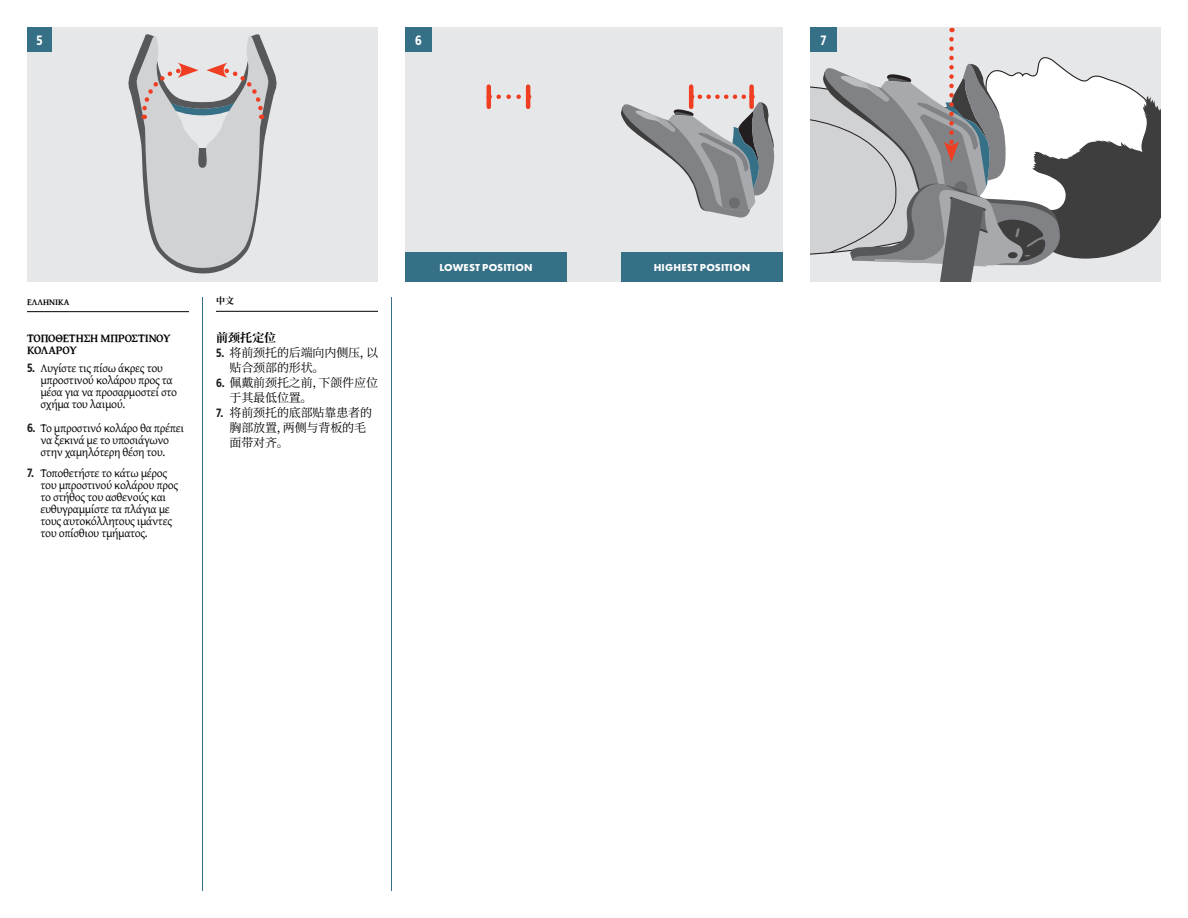
<style>
.page{position:relative;width:1188px;height:918px;background:#fff}
.page>*{position:absolute;margin:0;border:0;box-sizing:border-box;transform-origin:0 0}
.Table_Head{font:700 13.5px "Gotham X Narrow";color:#fff}
.t1{font:12px/12px "Gentium Plus";letter-spacing:-.03em;color:#000}
.t2{font:12px/15px "Source Han Serif SC";letter-spacing:-.01em;color:#000}
.Subhead{font:700 12px/12px "Gentium Plus";letter-spacing:-.02em;color:#000}
.Subhead-2{font:700 12px "Source Han Serif SC";letter-spacing:.01em;color:#000}
.Language_Title_Front{font:700 10.5px "Futura PT";letter-spacing:.015em;color:#fff}
.Language_Header{font:700 9px "Gentium Plus";color:#000}
.Language_Header-2{font:700 9px "Source Han Serif SC";color:#000}
.s1{font-family:"Gotham X Narrow";font-weight:700;color:#231f20}
</style>
<div class="page">
<div style="left:27px;top:27px;width:351px;height:255px;background:#e6e7e9"></div>
<div style="left:405px;top:27px;width:378px;height:255px;background:#e6e7e9"></div>
<div style="left:810px;top:27px;width:351px;height:255px;background:#e6e7e9"></div>
<hr style="left:27px;top:311px;width:162px;height:1px;background:#000">
<hr style="left:202px;top:297px;width:1px;height:594px;background:#367086">
<svg style="left:128px;top:34px;width:149px;height:240px"></svg>
<div style="left:27px;top:27px;width:25px;height:25px;background:#367086"></div>
<div style="left:405px;top:27px;width:27px;height:25px;background:#367086"></div>
<svg style="left:486px;top:94px;width:46px;height:15px"></svg>
<hr style="left:487px;top:87px;width:4px;height:20px;background:#ef3e22">
<hr style="left:526px;top:87px;width:4px;height:20px;background:#ef3e22">
<div style="left:405px;top:252px;width:162px;height:30px;background:#367086"></div>
<div style="left:810px;top:27px;width:27px;height:25px;background:#367086"></div>
<svg style="left:810px;top:39px;width:351px;height:243px"></svg>
<div style="left:621px;top:252px;width:162px;height:30px;background:#367086"></div>
<svg style="left:621px;top:94px;width:154px;height:124px"></svg>
<hr style="left:689px;top:87px;width:4px;height:20px;background:#ef3e22">
<div style="left:749px;top:87px;width:5px;height:20px;background:#ef3e22"></div>
<hr style="left:391px;top:297px;width:1px;height:594px;background:#367086">
<hr style="left:216px;top:311px;width:162px;height:1px;background:#000">
<p class="Table_Head" style="left:36px;top:32px;width:8px">5</p>
<p class="Table_Head" style="left:415px;top:32px;width:8px">6</p>
<p class="Language_Header" style="left:27px;top:293px;width:44px">ΕΛΛΗΝΙΚΑ</p>
<p class="Subhead" style="left:27px;top:331px;width:145px">ΤΟΠΟΘΕΤΗΣΗ ΜΠΡΟΣΤΙΝΟΥ<br>ΚΟΛΑΡΟΥ</p>
<p class="t1" style="left:40px;top:361px;width:138px;text-indent:-14px"><span class="s1">5.</span> Λυγίστε τις πίσω άκρες του μπροστινού κολάρου προς τα μέσα για να προσαρμοστεί στο σχήμα του λαιμού.</p>
<p class="t1" style="left:27px;top:421px;width:159px;text-align:center"><span class="s1">6.</span> Το μπροστινό κολάρο θα πρέπει να ξεκινά με το υποσιάγωνο<br>στην χαμηλότερη θέση του.</p>
<p class="t1" style="left:40px;top:466px;width:139px;text-indent:-14px"><span class="s1">7.</span> Τοποθετήστε το κάτω μέρος του μπροστινού κολάρου προς το στήθος του ασθενούς και ευθυγραμμίστε τα πλάγια με τους αυτοκόλλητους ιμάντες του οπίσθιου τμήματος.</p>
<p class="Language_Header-2" style="left:216px;top:296px;width:19px">中文</p>
<p class="Subhead-2" style="left:216px;top:331px;width:62px">前颈托定位</p>
<p class="t2" style="left:230px;top:345px;width:150px;text-indent:-14px"><span class="s1">5.</span> 将前颈托的后端向内侧压，以贴合颈部的形状。</p>
<p class="t2" style="left:230px;top:375px;width:150px;text-indent:-14px"><span class="s1">6.</span> 佩戴前颈托之前，下颌件应位于其最低位置。</p>
<p class="t2" style="left:230px;top:405px;width:144px;text-indent:-14px"><span class="s1">7.</span> 将前颈托的底部贴靠患者的胸部放置，两侧与背板的毛面带对齐。</p>
<p class="Language_Title_Front" style="left:439px;top:261px;width:95px">LOWEST POSITION</p>
<p class="Table_Head" style="left:820px;top:32px;width:8px">7</p>
<p class="Language_Title_Front" style="left:654px;top:261px;width:98px">HIGHEST POSITION</p>
</div>
